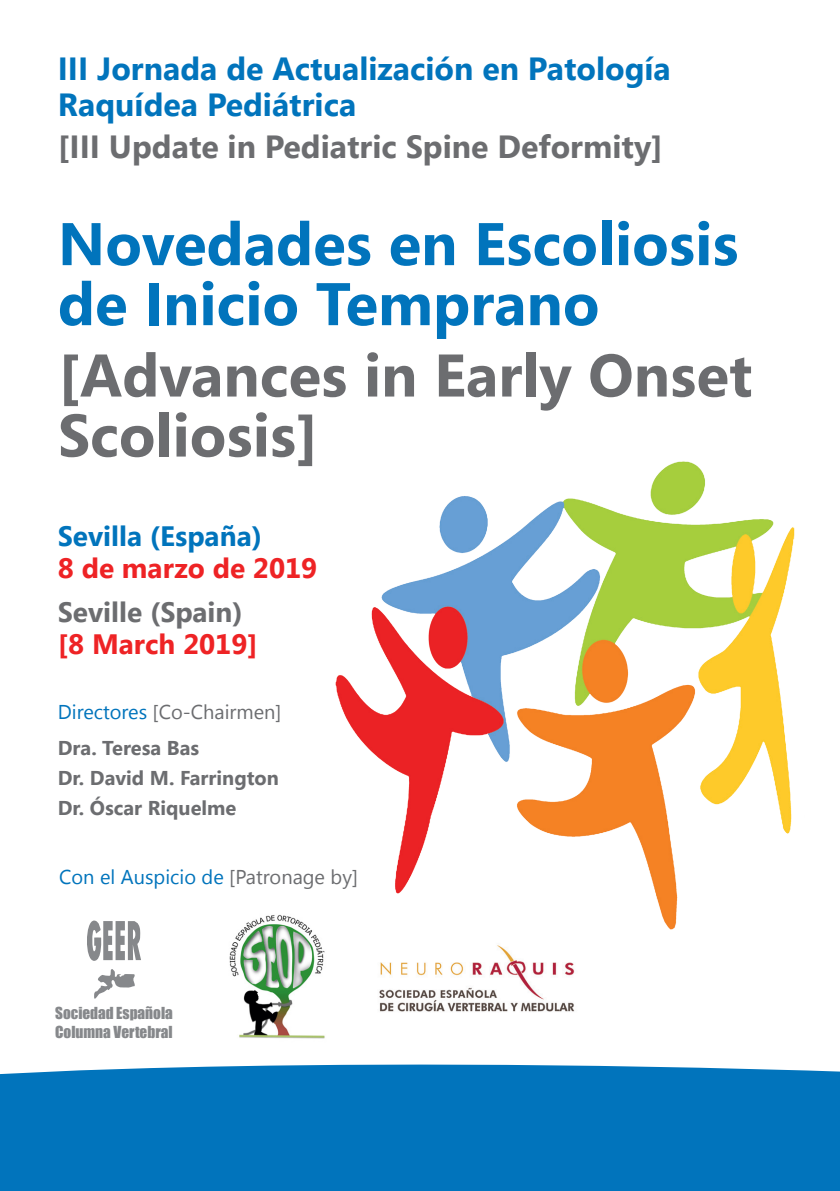
<style>
.page{position:relative;width:840px;height:1191px;background:#fff}
.page>*{position:absolute;margin:0;border:0;box-sizing:border-box;transform-origin:0 0}
.t1{font:700 60px/60px "Segoe UI";color:#0174bc}
.t2{font:700 60px/60px "Segoe UI";color:#6c6d70}
.t3{font:700 32px/36px "Segoe UI";color:#0174bc}
.t4{font:700 32px "Segoe UI";color:#6c6d70}
.t5{font:700 28px "Segoe UI";color:#ee2325}
.t6{font:700 28px "Segoe UI";color:#0174bc}
.t7{font:700 28px "Segoe UI";color:#6c6d70}
.t8{font:20px/35.6px "Segoe UI";color:#6c6d70}
.t9{font:700 20px/30px "Segoe UI";color:#6c6d70}
.t10{font:20px "Segoe UI";color:#0174bc}
.t11{font:15.2px/18.2px "Impact";color:#86888b}
.s1{color:#0174bc}
.s2{font-weight:700}
.s3{color:#6c6d70}
</style>
<div class="page">
<div style="left:0;top:1064px;width:839px;height:127px;background:#0174bc"></div>
<img style="left:229px;top:915px;width:96px;height:124px">
<img style="left:379px;top:945px;width:196px;height:67px">
<svg style="left:87px;top:920px;width:54px;height:78px"></svg>
<img style="left:307px;top:461px;width:488px;height:484px">
<p class="t3" style="left:58px;top:49px;width:614px">III Jornada de Actualización en Patología<br>Raquídea Pediátrica</p>
<p class="t4" style="left:58px;top:123px;width:606px">[III Update in Pediatric Spine Deformity]</p>
<h1 class="t1" style="left:58px;top:211px;width:682px">Novedades en Escoliosis de Inicio Temprano</h1>
<h1 class="t2" style="left:58px;top:343px;width:695px">[Advances in Early Onset<br>Scoliosis]</h1>
<p class="t6" style="left:58px;top:516px;width:206px">Sevilla (España)</p>
<p class="t5" style="left:58px;top:548px;width:261px">8 de marzo de 2019</p>
<p class="t7" style="left:58px;top:592px;width:186px">Seville (Spain)</p>
<p class="t5" style="left:58px;top:624px;width:201px">[8 March 2019]</p>
<p class="t8" style="left:58px;top:693px;width:225px"><span class="s1">Directores</span> [Co-Chairmen]<br><span class="s2">Dra. Teresa Bas</span></p>
<p class="t9" style="left:58px;top:762px;width:222px">Dr. David M. Farrington<br>Dr. Óscar Riquelme</p>
<p class="t10" style="left:59px;top:863px;width:300px">Con el Auspicio de <span class="s3">[Patronage by]</span></p>
<p class="t11" style="left:55px;top:1003px;width:119px">Sociedad Española<br>Columna Vertebral</p>
</div>
